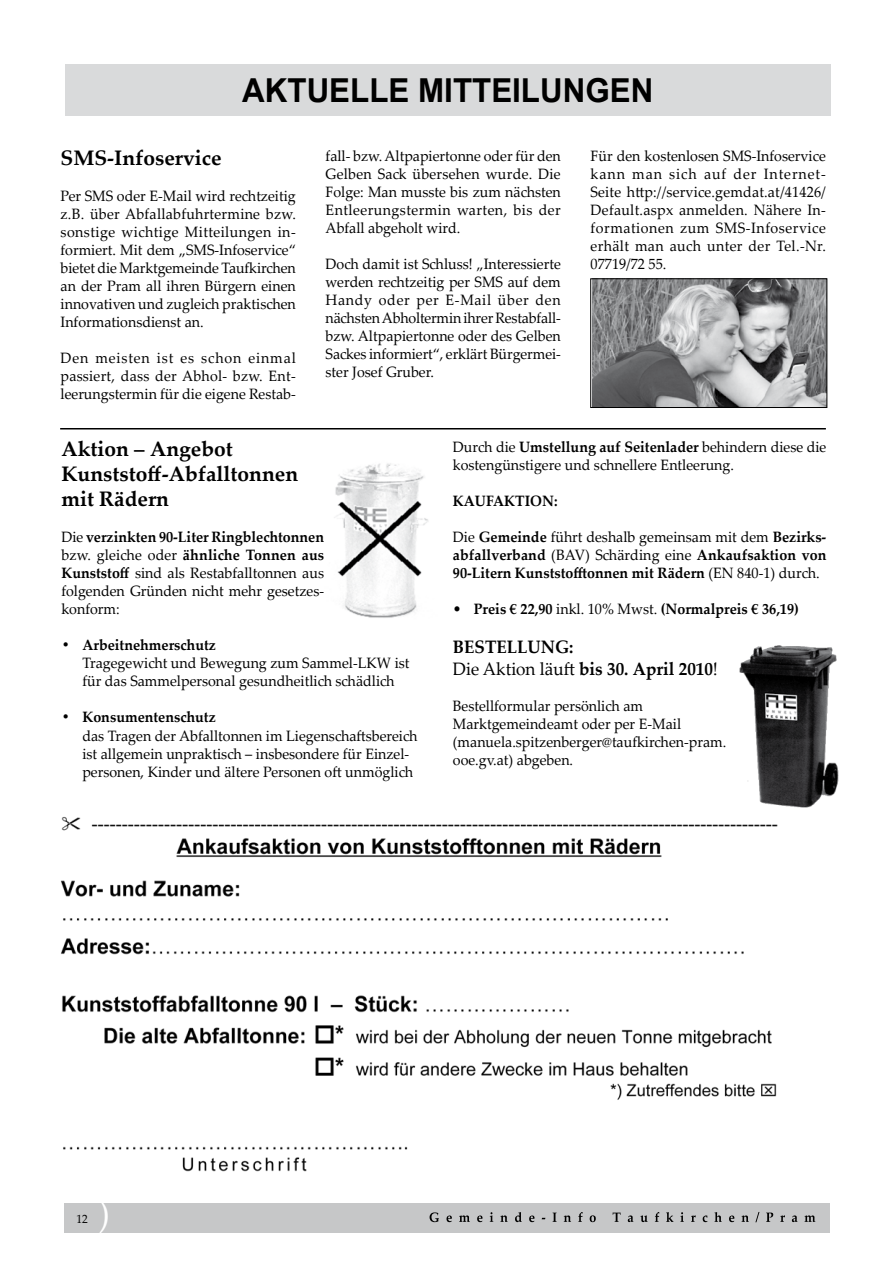
<style>
.page{position:relative;width:893px;height:1263px;background:#fff}
.page>*{position:absolute;margin:0;border:0;box-sizing:border-box;transform-origin:0 0}
.t1{font:36px "Palatino Linotype";color:#fff;scale:.95 1}
.t2{font:700 33px "Arial";color:#000;scale:.95 1}
.t3{font:700 21px/25.2px "Palatino Linotype";color:#000}
.t4{font:700 18px/21.6px "Palatino Linotype";color:#000;scale:.95 1}
.t5{font:15px/18px "Palatino Linotype";color:#000;text-align:justify;scale:.95 1}
.t6{font:700 15px/18px "Palatino Linotype";color:#000;text-align:justify;scale:.95 1}
.t7{font:12px "Palatino Linotype";color:#000;scale:.95 1}
.s1{font-weight:700}
.s2{font-weight:400}
</style>
<div class="page">
<div style="left:64px;top:1203px;width:765px;height:30px;background:#c6c7c8"></div>
<svg style="left:430px;top:1212px;width:385px;height:10px"></svg>
<div style="left:65px;top:65px;width:765px;height:51px;background:#d9dadb"></div>
<hr style="left:60px;top:428px;width:766px;height:1px;background:#000">
<img style="left:61px;top:816px;width:717px;height:356px">
<img style="left:731px;top:645px;width:108px;height:172px">
<img style="left:334px;top:463px;width:94px;height:155px">
<img style="left:592px;top:280px;width:233px;height:126px">
<div style="left:590px;top:278px;width:237px;height:130px;border:1px solid #000"></div>
<h2 class="t2" style="left:242px;top:68px;width:434px">AKTUELLE MITTEILUNGEN</h2>
<h3 class="t3" style="left:61px;top:145px;width:162px">SMS-Infoservice</h3>
<p class="t5" style="left:61px;top:187px;width:249px">Per SMS oder E-Mail wird rechtzeitig z.B. über Abfallabfuhrtermine bzw. sonstige wichtige Mitteilungen in&shy;formiert. Mit dem „SMS-Infoservice“ bietet die Marktgemeinde Taufkirchen an der Pram all ihren Bürgern einen innovativen und zugleich praktischen Informationsdienst an.</p>
<p class="t5" style="left:61px;top:349px;width:249px">Den meisten ist es schon einmal passiert, dass der Abhol- bzw. Ent&shy;leerungstermin für die eigene Restab-</p>
<p class="t5" style="left:326px;top:146px;width:249px">fall- bzw. Altpapiertonne oder für den Gelben Sack übersehen wurde. Die Folge: Man musste bis zum nächsten Entleerungstermin warten, bis der Abfall abgeholt wird.</p>
<p class="t5" style="left:326px;top:254px;width:249px">Doch damit ist Schluss! „Interessierte werden rechtzeitig per SMS auf dem Handy oder per E-Mail über den nächsten Abholtermin ihrer Restabfall&shy;bzw. Altpapiertonne oder des Gelben Sackes informiert“, erklärt Bürgermei&shy;ster Josef Gruber.</p>
<p class="t5" style="left:591px;top:146px;width:249px">Für den kostenlosen SMS-Infoservice kann man sich auf der Internet-Seite http://service.gemdat.at/41426/ Default.aspx anmelden. Nähere In&shy;formationen zum SMS-Infoservice erhält man auch unter der Tel.-Nr.<br>07719/72 55.</p>
<h3 class="t3" style="left:61px;top:436px;width:238px">Aktion – Angebot<br>Kunststoff-Abfalltonnen mit Rädern</h3>
<p class="t5" style="left:61px;top:528px;width:278px">Die <span class="s1">verzinkten 90-Liter Ringblechtonnen </span>bzw. gleiche oder <span class="s1">ähnliche Tonnen aus Kunststoff</span> sind als Restabfalltonnen aus folgenden Gründen nicht mehr gesetzes&shy;konform:</p>
<p class="t6" style="left:61px;top:636px;width:164px">• Arbeitnehmerschutz</p>
<p class="t5" style="left:82px;top:654px;width:346px">Tragegewicht und Bewegung zum Sammel-LKW ist für das Sammelpersonal gesundheitlich schädlich</p>
<p class="t6" style="left:61px;top:708px;width:164px">• Konsumentenschutz</p>
<p class="t5" style="left:82px;top:726px;width:354px;text-align:left">das Tragen der Abfalltonnen im Liegenschaftsbereich ist allgemein unpraktisch – insbesondere für Einzel&shy;personen, Kinder und ältere Personen oft unmöglich</p>
<p class="t5" style="left:453px;top:437px;width:395px">Durch die <span class="s1">Umstellung auf Seitenlader</span> behindern diese die kostengünstigere und schnellere Entleerung.</p>
<p class="t6" style="left:453px;top:491px;width:112px">KAUFAKTION:</p>
<p class="t6" style="left:453px;top:527px;width:395px"><span class="s2">Die</span> Gemeinde <span class="s2">führt deshalb gemeinsam mit dem</span> Bezirks&shy;abfallverband <span class="s2">(BAV) Schärding eine</span> Ankaufsaktion von 90-Litern Kunststofftonnen mit Rädern <span class="s2">(EN 840-1) durch.</span></p>
<p class="t6" style="left:453px;top:599px;width:366px"><span class="s2">•</span> Preis € 22,90 <span class="s2">inkl. 10% Mwst.</span> (Normalpreis € 36,19)</p>
<p class="t4" style="left:453px;top:636px;width:280px">BESTELLUNG:<br><span class="s2">Die Aktion läuft</span> bis 30. April 2010<span class="s2">!</span></p>
<p class="t5" style="left:453px;top:696px;width:289px;text-align:left">Bestellformular persönlich am Marktgemeindeamt oder per E-Mail (manuela.spitzenberger@taufkirchen-pram. ooe.gv.at) abgeben.</p>
<p class="t7" style="left:76px;top:1211px;width:13px">12</p>
<h1 class="t1" style="left:99px;top:1187px;width:13px">)</h1>
</div>
